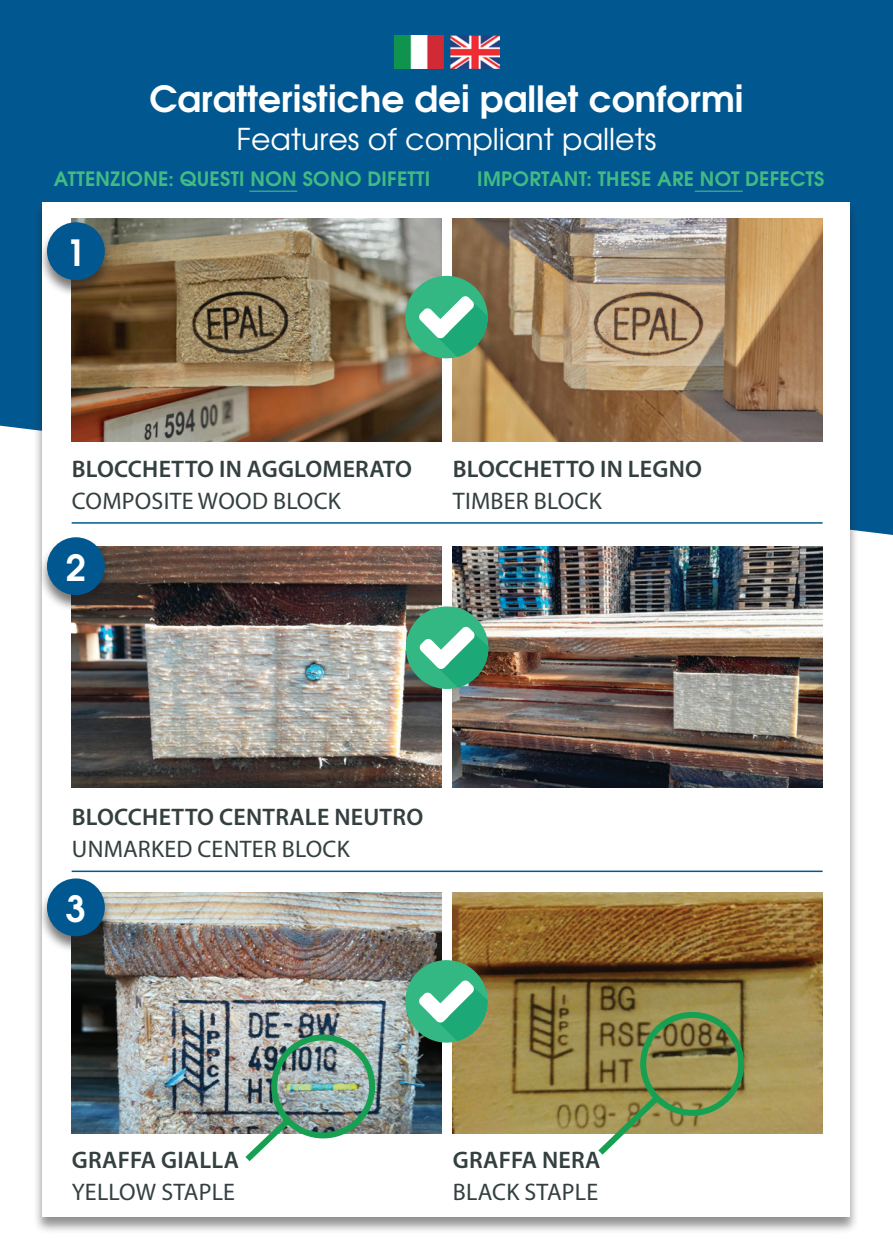
<style>
.page{position:relative;width:893px;height:1259px;background:#fff}
.page>*{position:absolute;margin:0;border:0;box-sizing:border-box;transform-origin:0 0}
.t1{font:700 36px "Te X Gyre Adventor";color:#fff}
.t2{font:30px "Te X Gyre Adventor";color:#fff}
.t3{font:600 24px "Myriad Pro";letter-spacing:.01em;color:#343f3f}
.t4{font:24px "Myriad Pro";letter-spacing:.01em;color:#343f3f}
.t5{font:700 19.8px "Te X Gyre Adventor";letter-spacing:.015em;color:#42bb83}
</style>
<div class="page">
<div style="left:0;top:0;width:893px;height:535px;background:#015890"></div>
<div style="left:33px;top:201px;width:826px;height:1033px;background:#231f20;opacity:.5"></div>
<div style="left:43px;top:202px;width:807px;height:1014px;background:#fff"></div>
<hr style="left:72px;top:522px;width:751px;height:2px;background:#015890">
<hr style="left:72px;top:870px;width:751px;height:2px;background:#015890">
<hr style="left:249px;top:191px;width:48px;height:1px;background:#42bb83">
<hr style="left:695px;top:191px;width:48px;height:1px;background:#42bb83">
<img style="left:72px;top:218px;width:370px;height:223px">
<div style="left:38px;top:221px;width:76px;height:77px;background:#231f20;opacity:.6"></div>
<div style="left:47px;top:222px;width:58px;height:58px;background:#015890;border-radius:50%"></div>
<img style="left:453px;top:218px;width:370px;height:223px">
<img style="left:72px;top:546px;width:370px;height:241px">
<div style="left:38px;top:536px;width:76px;height:77px;background:#231f20;opacity:.6"></div>
<div style="left:47px;top:537px;width:58px;height:58px;background:#015890;border-radius:50%"></div>
<div style="left:405px;top:276px;width:83px;height:82px;background:#33b884;border-radius:50%"></div>
<svg style="left:419px;top:296px;width:69px;height:61px"></svg>
<img style="left:72px;top:892px;width:370px;height:241px">
<img style="left:453px;top:892px;width:370px;height:241px">
<img style="left:453px;top:546px;width:370px;height:241px">
<div style="left:406px;top:606px;width:82px;height:83px;background:#33b884;border-radius:50%"></div>
<svg style="left:419px;top:626px;width:69px;height:61px"></svg>
<div style="left:38px;top:877px;width:76px;height:77px;background:#231f20;opacity:.6"></div>
<div style="left:47px;top:878px;width:58px;height:58px;background:#015890;border-radius:50%"></div>
<div style="left:405px;top:960px;width:83px;height:82px;background:#33b884;border-radius:50%"></div>
<svg style="left:419px;top:980px;width:69px;height:61px"></svg>
<div style="left:271px;top:1034px;width:104px;height:104px;border:6px solid #17a052;border-radius:50%"></div>
<svg style="left:239px;top:1111px;width:58px;height:51px"></svg>
<div style="left:640px;top:1012px;width:104px;height:103px;border:6px solid #17a052;border-radius:50%"></div>
<svg style="left:592px;top:1089px;width:74px;height:66px"></svg>
<img style="left:395px;top:35px;width:49px;height:33px">
<img style="left:450px;top:35px;width:49px;height:33px">
<h1 class="t1" style="left:149px;top:67px;width:595px">Caratteristiche dei pallet conformi</h1>
<p class="t2" style="left:236px;top:115px;width:421px">Features of compliant pallets</p>
<p class="t5" style="left:54px;top:162px;width:378px">ATTENZIONE: QUESTI NON SONO DIFETTI</p>
<p class="t5" style="left:477px;top:162px;width:349px">IMPORTANT: THESE ARE NOT DEFECTS</p>
<h1 class="t1" style="left:66px;top:221px;width:22px">1</h1>
<p class="t3" style="left:72px;top:453px;width:342px">BLOCCHETTO IN AGGLOMERATO</p>
<p class="t4" style="left:72px;top:486px;width:270px">COMPOSITE WOOD BLOCK</p>
<h1 class="t1" style="left:66px;top:536px;width:22px">2</h1>
<p class="t3" style="left:453px;top:453px;width:251px">BLOCCHETTO IN LEGNO</p>
<p class="t4" style="left:453px;top:486px;width:150px">TIMBER BLOCK</p>
<p class="t3" style="left:72px;top:802px;width:353px">BLOCCHETTO CENTRALE NEUTRO</p>
<p class="t4" style="left:72px;top:834px;width:279px">UNMARKED CENTER BLOCK</p>
<h1 class="t1" style="left:66px;top:877px;width:22px">3</h1>
<p class="t3" style="left:72px;top:1144px;width:169px">GRAFFA GIALLA</p>
<p class="t4" style="left:72px;top:1176px;width:165px">YELLOW STAPLE</p>
<p class="t3" style="left:453px;top:1144px;width:149px">GRAFFA NERA</p>
<p class="t4" style="left:453px;top:1176px;width:147px">BLACK STAPLE</p>
</div>
